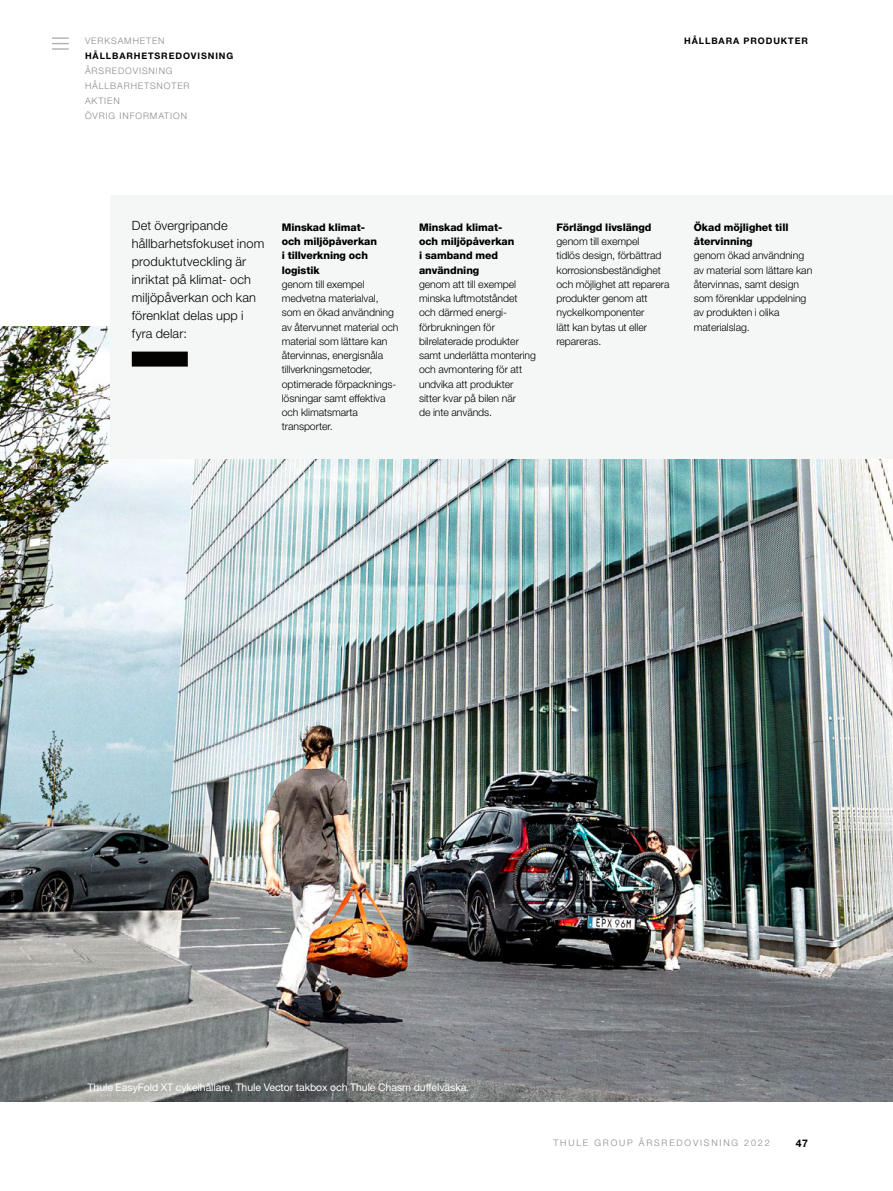
<style>
.page{position:relative;width:893px;height:1191px;background:#fff}
.page>*{position:absolute;margin:0;border:0;box-sizing:border-box;transform-origin:0 0}
.t1{font:300 12.75px/18px "Helvetica Neue LT Std";letter-spacing:.015em;color:#000}
.t2{font:300 10.5px/14.2px "Helvetica Neue LT Std";letter-spacing:-.005em;color:#000}
.t3{font:800 10.5px/14.2px "Helvetica Neue LT Std";letter-spacing:-.005em;color:#000}
.t4{font:10.5px "Helvetica Neue LT Std";letter-spacing:-.005em;color:#fff}
.t5{font:700 10.5px "Helvetica Neue LT Std";color:#000}
.t6{font:300 9px/15px "Helvetica Neue LT Std";letter-spacing:.1em;color:#878988}
.t7{font:700 9px "Helvetica Neue LT Std";letter-spacing:.1em;color:#000}
.t8{font:300 9px "Helvetica Neue LT Std";letter-spacing:.2em;color:#878988}
</style>
<div class="page">
<svg style="left:52px;top:37px;width:17px;height:13px"></svg>
<img style="left:0;top:327px;width:893px;height:774px">
<div style="left:111px;top:196px;width:782px;height:263px;background:#f5f6f6"></div>
<div style="left:132px;top:351px;width:56px;height:15px;background:#030302"></div>
<p class="t6" style="left:85px;top:33px;width:81px">VERKSAMHETEN</p>
<p class="t7" style="left:85px;top:50px;width:150px">HÅLLBARHETSREDOVISNING</p>
<p class="t6" style="left:85px;top:63px;width:106px">ÅRSREDOVISNING<br>HÅLLBARHETSNOTER<br>AKTIEN<br>ÖVRIG INFORMATION</p>
<p class="t7" style="left:684px;top:35px;width:125px">HÅLLBARA PRODUKTER</p>
<p class="t1" style="left:132px;top:216px;width:134px">Det övergripande hållbarhetsfokuset inom produktutveckling är inriktat på klimat- och miljöpåverkan och kan förenklat delas upp i fyra delar:</p>
<p class="t3" style="left:282px;top:220px;width:97px">Minskad klimat&shy;och miljöpåverkan i tillverkning och logistik</p>
<p class="t2" style="left:282px;top:277px;width:118px">genom till exempel medvetna materialval, som en ökad användning av återvunnet material och material som lättare kan återvinnas, energisnåla tillverkningsmetoder, optimerade förpacknings&shy;lösningar samt effektiva och klimatsmarta transporter.</p>
<p class="t3" style="left:419px;top:220px;width:97px">Minskad klimat&shy;och miljöpåverkan i samband med användning</p>
<p class="t2" style="left:419px;top:277px;width:118px">genom att till exempel minska luftmotståndet och därmed energi&shy;förbrukningen för bilrelaterade produkter samt underlätta montering och avmontering för att undvika att produkter sitter kvar på bilen när<br>de inte används.</p>
<p class="t3" style="left:556px;top:220px;width:97px">Förlängd livslängd</p>
<p class="t2" style="left:556px;top:234px;width:114px">genom till exempel<br>tidlös design, förbättrad korrosionsbeständighet och möjlighet att reparera produkter genom att nyckelkomponenter<br>lätt kan bytas ut eller repareras.</p>
<p class="t3" style="left:694px;top:220px;width:96px">Ökad möjlighet till återvinning</p>
<p class="t2" style="left:694px;top:248px;width:120px">genom ökad användning av material som lättare kan återvinnas, samt design som förenklar uppdelning av produkten i olika materialslag.</p>
<p class="t4" style="left:88px;top:1080px;width:383px">Thule EasyFold XT cykelhållare, Thule Vector takbox och Thule Chasm duffelväska.</p>
<p class="t8" style="left:553px;top:1137px;width:218px">THULE GROUP ÅRSREDOVISNING 2022</p>
<p class="t5" style="left:796px;top:1136px;width:14px">47</p>
</div>
